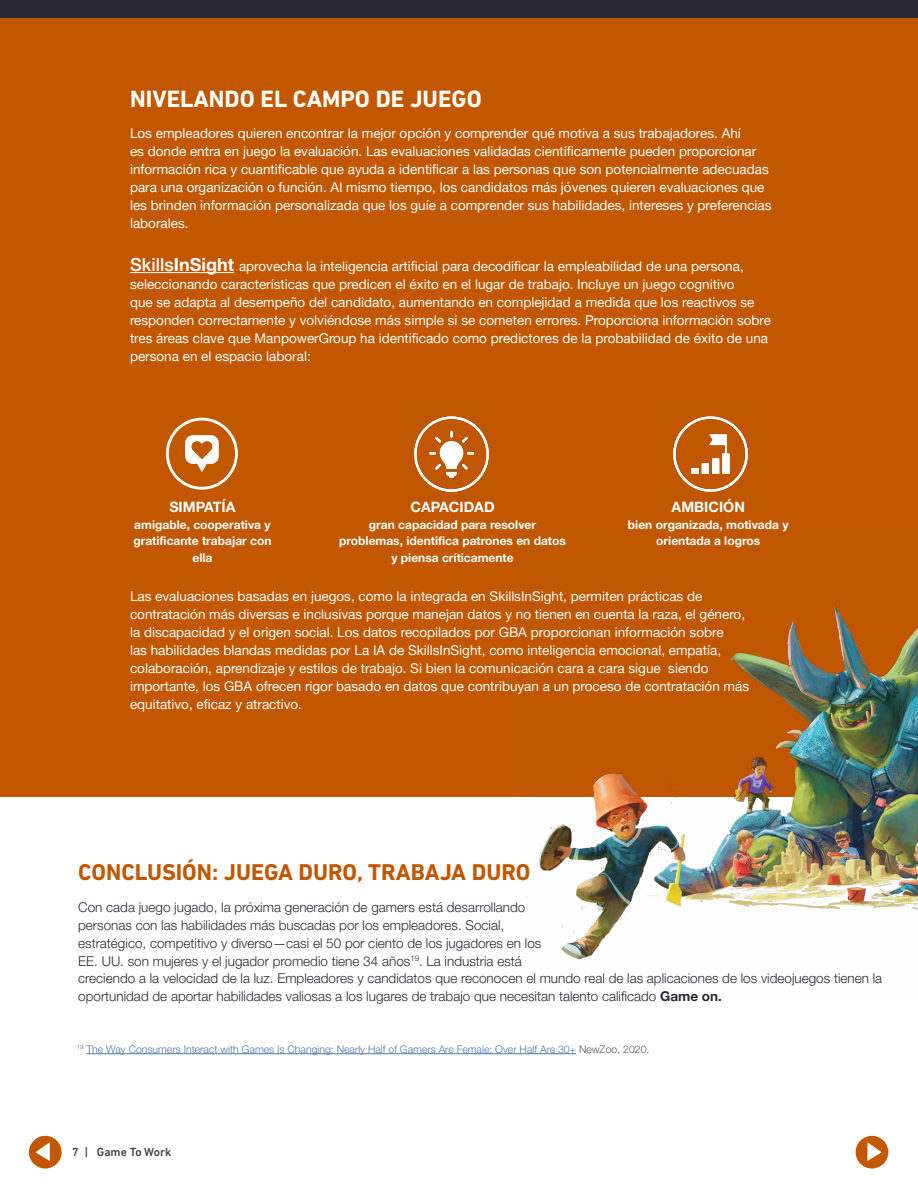
<style>
.page{position:relative;width:918px;height:1188px;background:#fff}
.page>*{position:absolute;margin:0;border:0;box-sizing:border-box;transform-origin:0 0}
.t1{font:700 24px "DIN Next W1 G";color:#fff}
.t2{font:700 23.25px "DIN Next W1 G";color:#c25700}
.t3{font:700 14.25px "Helvetica Neue LT Pro";color:#fff}
.t4{font:13.5px/18px "Helvetica Neue LT Pro";color:#fff}
.t5{font:300 13.5px/18px "Helvetica Neue LT Pro";color:#282a32}
.t6{font:700 12px/16.5px "Helvetica Neue LT Pro";color:#fff;text-align:center}
.t7{font:500 12px "DIN Next W1 G";color:#414042}
.t8{font:300 10.5px "Helvetica Neue LT Pro";color:#4f73ad}
.s1{font-weight:500;font-size:18px}
.s2{font-weight:700;font-size:18px}
.s3{font-weight:700}
.s4{color:#58595b}
</style>
<div class="page">
<div style="left:0;top:0;width:918px;height:796px;background:#c25700"></div>
<hr style="left:130px;top:272px;width:104px;height:1px;background:#fff">
<div style="left:856px;top:1136px;width:32px;height:33px;background:#c25700;border-radius:50%"></div>
<svg style="left:867px;top:1142px;width:15px;height:19px"></svg>
<div style="left:29px;top:1136px;width:33px;height:33px;background:#c25700;border-radius:50%"></div>
<svg style="left:35px;top:1142px;width:15px;height:19px"></svg>
<hr style="left:86px;top:1053px;width:490px;height:1px;background:#4f73ad">
<div style="left:0;top:0;width:918px;height:17px;background:#282a32"></div>
<svg style="left:166px;top:418px;width:72px;height:72px"></svg>
<img style="left:522px;top:606px;width:396px;height:354px">
<img style="left:414px;top:416px;width:75px;height:76px">
<img style="left:673px;top:416px;width:75px;height:76px">
<h1 class="t1" style="left:130px;top:84px;width:353px">NIVELANDO EL CAMPO DE JUEGO</h1>
<p class="t4" style="left:130px;top:124px;width:643px">Los empleadores quieren encontrar la mejor opción y comprender qué motiva a sus trabajadores. Ahí<br>es donde entra en juego la evaluación. Las evaluaciones validadas científicamente pueden proporcionar información rica y cuantificable que ayuda a identificar a las personas que son potencialmente adecuadas para una organización o función. Al mismo tiempo, los candidatos más jóvenes quieren evaluaciones que les brinden información personalizada que los guíe a comprender sus habilidades, intereses y preferencias laborales.</p>
<p class="t4" style="left:130px;top:257px;width:643px"><span class="s1">Skills</span><span class="s2">InSight</span> aprovecha la inteligencia artificial para decodificar la empleabilidad de una persona, seleccionando características que predicen el éxito en el lugar de trabajo. Incluye un juego cognitivo<br>que se adapta al desempeño del candidato, aumentando en complejidad a medida que los reactivos se responden correctamente y volviéndose más simple si se cometen errores. Proporciona información sobre tres áreas clave que ManpowerGroup ha identificado como predictores de la probabilidad de éxito de una persona en el espacio laboral:</p>
<p class="t3" style="left:169px;top:498px;width:68px">SIMPATÍA</p>
<p class="t6" style="left:133px;top:516px;width:140px">amigable, cooperativa y gratificante trabajar con ella</p>
<p class="t3" style="left:410px;top:498px;width:86px">CAPACIDAD</p>
<p class="t6" style="left:339px;top:516px;width:228px">gran capacidad para resolver problemas, identifica patrones en datos y piensa críticamente</p>
<p class="t3" style="left:672px;top:498px;width:75px">AMBICIÓN</p>
<p class="t6" style="left:628px;top:516px;width:162px">bien organizada, motivada y orientada a logros</p>
<p class="t4" style="left:130px;top:587px;width:621px">Las evaluaciones basadas en juegos, como la integrada en SkillsInSight, permiten prácticas de contratación más diversas e inclusivas porque manejan datos y no tienen en cuenta la raza, el género, la discapacidad y el origen social. Los datos recopilados por GBA proporcionan información sobre<br>las habilidades blandas medidas por La IA de SkillsInSight, como inteligencia emocional, empatía, colaboración, aprendizaje y estilos de trabajo. Si bien la comunicación cara a cara sigue siendo importante, los GBA ofrecen rigor basado en datos que contribuyan a un proceso de contratación más equitativo, eficaz y atractivo.</p>
<h2 class="t2" style="left:78px;top:859px;width:454px">CONCLUSIÓN: JUEGA DURO, TRABAJA DURO</h2>
<p class="t5" style="left:78px;top:897px;width:465px">Con cada juego jugado, la próxima generación de gamers está desarrollando personas con las habilidades más buscadas por los empleadores. Social, estratégico, competitivo y diverso—casi el 50 por ciento de los jugadores en los EE. UU. son mujeres y el jugador promedio tiene 34 años<sup>19</sup>. La industria está</p>
<p class="t5" style="left:78px;top:969px;width:806px">creciendo a la velocidad de la luz. Empleadores y candidatos que reconocen el mundo real de las aplicaciones de los videojuegos tienen la oportunidad de aportar habilidades valiosas a los lugares de trabajo que necesitan talento calificado <span class="s3">Game on.</span></p>
<p class="t8" style="left:77px;top:1043px;width:574px"><sup>19</sup> The Way Consumers Interact with Games Is Changing; Nearly Half of Gamers Are Female; Over Half Are 30+ <span class="s4">NewZoo, 2020.</span></p>
<p class="t7" style="left:72px;top:1145px;width:101px">7 | Game To Work</p>
</div>
